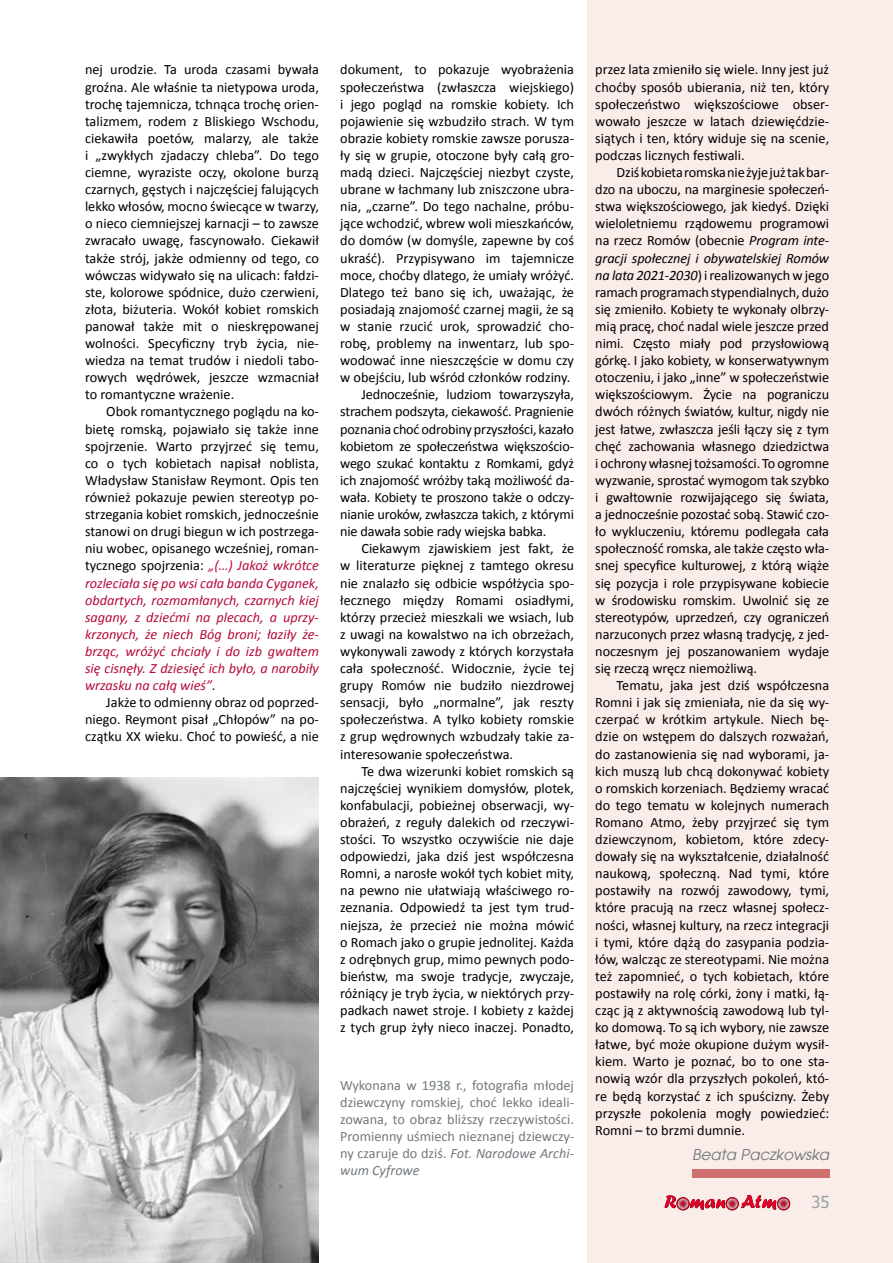
<style>
.page{position:relative;width:893px;height:1263px;background:#fff}
.page>*{position:absolute;margin:0;border:0;box-sizing:border-box;transform-origin:0 0}
.t1{font:16.5px "Tahoma";color:#99a1a6}
.t2{font:italic 15px "Avalon";color:#72787d}
.t3{font:14.25px/17.1px "Calibri";color:#000;text-align:justify}
.t4{font:14.25px/17.1px "Calibri";color:#72787d;text-align:justify}
.t5{font:14.25px "Calibri";letter-spacing:-.02em;color:#000}
.s1{font-style:italic;color:#b50b39}
.s2{font-style:italic}
</style>
<div class="page">
<div style="left:587px;top:0;width:306px;height:1263px;background:#faede9"></div>
<img style="left:0;top:777px;width:319px;height:486px">
<div style="left:692px;top:1169px;width:137px;height:9px;background:#cf706e"></div>
<svg style="left:664px;top:1195px;width:126px;height:15px"></svg>
<p class="t3" style="left:85px;top:60px;width:235px">nej urodzie. Ta uroda czasami bywała groźna. Ale właśnie ta nietypowa uroda, trochę tajemnicza, tchnąca trochę orien&shy;talizmem, rodem z Bliskiego Wschodu, ciekawiła poetów, malarzy, ale także i „zwykłych zjadaczy chleba”. Do tego ciemne, wyraziste oczy, okolone burzą czarnych, gęstych i najczęściej falujących lekko włosów, mocno świecące w twarzy, o nieco ciemniejszej karnacji – to zawsze zwracało uwagę, fascynowało. Ciekawił także strój, jakże odmienny od tego, co wówczas widywało się na ulicach: fałdzi&shy;ste, kolorowe spódnice, dużo czerwieni, złota, biżuteria. Wokół kobiet romskich panował także mit o nieskrępowanej wolności. Specyficzny tryb życia, nie&shy;wiedza na temat trudów i niedoli tabo&shy;rowych wędrówek, jeszcze wzmacniał to romantyczne wrażenie.</p>
<p class="t3" style="left:85px;top:402px;width:235px;text-indent:21px">Obok romantycznego poglądu na ko&shy;bietę romską, pojawiało się także inne spojrzenie. Warto przyjrzeć się temu, co o tych kobietach napisał noblista, Władysław Stanisław Reymont. Opis ten również pokazuje pewien stereotyp po&shy;strzegania kobiet romskich, jednocześnie stanowi on drugi biegun w ich postrzega&shy;niu wobec, opisanego wcześniej, roman&shy;tycznego spojrzenia: <span class="s1">„(…) Jakoż wkrótce rozleciała się po wsi cała banda Cyganek, obdartych, rozmamłanych, czarnych kiej sagany, z dziećmi na plecach, a uprzy&shy;krzonych, że niech Bóg broni; łaziły że&shy;brząc, wróżyć chciały i do izb gwałtem się cisnęły. Z dziesięć ich było, a narobiły wrzasku na całą wieś”</span>.</p>
<p class="t3" style="left:85px;top:693px;width:235px;text-indent:21px">Jakże to odmienny obraz od poprzed&shy;niego. Reymont pisał „Chłopów” na po&shy;czątku XX wieku. Choć to powieść, a nie</p>
<p class="t3" style="left:340px;top:60px;width:235px">dokument, to pokazuje wyobrażenia</p>
<p class="t3" style="left:340px;top:78px;width:235px">społeczeństwa (zwłaszcza wiejskiego)</p>
<p class="t3" style="left:340px;top:95px;width:235px">i jego pogląd na romskie kobiety. Ich</p>
<p class="t3" style="left:340px;top:112px;width:235px">pojawienie się wzbudziło strach. W tym</p>
<p class="t3" style="left:340px;top:129px;width:235px">obrazie kobiety romskie zawsze porusza-</p>
<p class="t3" style="left:340px;top:146px;width:235px">ły się w grupie, otoczone były całą gro-</p>
<p class="t3" style="left:340px;top:163px;width:235px">madą dzieci. Najczęściej niezbyt czyste,</p>
<p class="t3" style="left:340px;top:180px;width:235px">ubrane w łachmany lub zniszczone ubra-</p>
<p class="t3" style="left:340px;top:197px;width:235px">nia, „czarne”. Do tego nachalne, próbu-</p>
<p class="t3" style="left:340px;top:214px;width:235px">jące wchodzić, wbrew woli mieszkańców,</p>
<p class="t3" style="left:340px;top:231px;width:235px">do domów (w domyśle, zapewne by coś</p>
<p class="t3" style="left:340px;top:249px;width:235px">ukraść). Przypisywano im tajemnicze</p>
<p class="t3" style="left:340px;top:266px;width:235px">moce, choćby dlatego, że umiały wróżyć.</p>
<p class="t3" style="left:340px;top:283px;width:235px">Dlatego też bano się ich, uważając, że</p>
<p class="t3" style="left:340px;top:300px;width:235px">posiadają znajomość czarnej magii, że są</p>
<p class="t3" style="left:340px;top:317px;width:235px">w stanie rzucić urok, sprowadzić cho-</p>
<p class="t3" style="left:340px;top:334px;width:235px">robę, problemy na inwentarz, lub spo-</p>
<p class="t3" style="left:340px;top:351px;width:235px">wodować inne nieszczęście w domu czy</p>
<p class="t3" style="left:340px;top:368px;width:232px">w obejściu, lub wśród członków rodziny.</p>
<p class="t3" style="left:361px;top:385px;width:214px">Jednocześnie, ludziom towarzyszyła,</p>
<p class="t3" style="left:340px;top:402px;width:235px">strachem podszyta, ciekawość. Pragnienie</p>
<p class="t3" style="left:340px;top:420px;width:235px">poznania choć odrobiny przyszłości, kazało</p>
<p class="t3" style="left:340px;top:437px;width:235px">kobietom ze społeczeństwa większościo-</p>
<p class="t5" style="left:340px;top:454px;width:235px">wego szukać kontaktu z Romkami, gdyż</p>
<p class="t3" style="left:340px;top:471px;width:235px">ich znajomość wróżby taką możliwość da-</p>
<p class="t3" style="left:340px;top:488px;width:235px">wała. Kobiety te proszono także o odczy-</p>
<p class="t3" style="left:340px;top:505px;width:235px">nianie uroków, zwłaszcza takich, z którymi</p>
<p class="t3" style="left:340px;top:522px;width:208px">nie dawała sobie rady wiejska babka.</p>
<p class="t3" style="left:361px;top:539px;width:214px">Ciekawym zjawiskiem jest fakt, że</p>
<p class="t3" style="left:340px;top:556px;width:235px">w literaturze pięknej z tamtego okresu</p>
<p class="t3" style="left:340px;top:573px;width:235px">nie znalazło się odbicie współżycia spo-</p>
<p class="t3" style="left:340px;top:591px;width:235px">łecznego między Romami osiadłymi,</p>
<p class="t3" style="left:340px;top:608px;width:235px">którzy przecież mieszkali we wsiach, lub</p>
<p class="t3" style="left:340px;top:625px;width:235px">z uwagi na kowalstwo na ich obrzeżach,</p>
<p class="t3" style="left:340px;top:642px;width:235px">wykonywali zawody z których korzystała</p>
<p class="t3" style="left:340px;top:659px;width:235px">cała społeczność. Widocznie, życie tej</p>
<p class="t3" style="left:340px;top:676px;width:235px">grupy Romów nie budziło niezdrowej</p>
<p class="t3" style="left:340px;top:693px;width:235px">sensacji, było „normalne”, jak reszty</p>
<p class="t3" style="left:340px;top:710px;width:235px">społeczeństwa. A tylko kobiety romskie</p>
<p class="t3" style="left:340px;top:727px;width:235px">z grup wędrownych wzbudzały takie za-</p>
<p class="t3" style="left:340px;top:744px;width:174px">interesowanie społeczeństwa.</p>
<p class="t3" style="left:361px;top:762px;width:214px">Te dwa wizerunki kobiet romskich są</p>
<p class="t3" style="left:340px;top:779px;width:235px">najczęściej wynikiem domysłów, plotek,</p>
<p class="t3" style="left:340px;top:796px;width:235px">konfabulacji, pobieżnej obserwacji, wy-</p>
<p class="t3" style="left:340px;top:813px;width:235px">obrażeń, z reguły dalekich od rzeczywi-</p>
<p class="t3" style="left:340px;top:830px;width:235px">stości. To wszystko oczywiście nie daje</p>
<p class="t3" style="left:340px;top:847px;width:235px">odpowiedzi, jaka dziś jest współczesna</p>
<p class="t3" style="left:340px;top:864px;width:235px">Romni, a narosłe wokół tych kobiet mity,</p>
<p class="t3" style="left:340px;top:881px;width:235px">na pewno nie ułatwiają właściwego ro-</p>
<p class="t3" style="left:340px;top:898px;width:235px">zeznania. Odpowiedź ta jest tym trud-</p>
<p class="t3" style="left:340px;top:915px;width:235px">niejsza, że przecież nie można mówić</p>
<p class="t3" style="left:340px;top:933px;width:235px">o Romach jako o grupie jednolitej. Każda</p>
<p class="t3" style="left:340px;top:950px;width:235px">z odrębnych grup, mimo pewnych podo-</p>
<p class="t3" style="left:340px;top:967px;width:235px">bieństw, ma swoje tradycje, zwyczaje,</p>
<p class="t3" style="left:340px;top:984px;width:235px">różniący je tryb życia, w niektórych przy-</p>
<p class="t3" style="left:340px;top:1001px;width:235px">padkach nawet stroje. I kobiety z każdej</p>
<p class="t3" style="left:340px;top:1018px;width:235px">z tych grup żyły nieco inaczej. Ponadto,</p>
<p class="t4" style="left:340px;top:1076px;width:235px">Wykonana w 1938 r., fotografia młodej dziewczyny romskiej, choć lekko ideali&shy;zowana, to obraz bliższy rzeczywistości.<br>Promienny uśmiech nieznanej dziewczy&shy;ny czaruje do dziś. <span class="s2">Fot. Narodowe Archi&shy;wum Cyfrowe</span></p>
<p class="t3" style="left:595px;top:60px;width:235px">przez lata zmieniło się wiele. Inny jest już choćby sposób ubierania, niż ten, który społeczeństwo większościowe obser&shy;wowało jeszcze w latach dziewięćdzie&shy;siątych i ten, który widuje się na scenie, podczas licznych festiwali.</p>
<p class="t3" style="left:595px;top:163px;width:235px;text-indent:21px">Dziś kobieta romska nie żyje już tak bar&shy;dzo na uboczu, na marginesie społeczeń&shy;stwa większościowego, jak kiedyś. Dzięki wieloletniemu rządowemu programowi na rzecz Romów (obecnie <span class="s2">Program inte&shy;gracji społecznej i obywatelskiej Romów na lata 2021-2030</span>) i realizowanych w jego ramach programach stypendialnych, dużo się zmieniło. Kobiety te wykonały olbrzy&shy;mią pracę, choć nadal wiele jeszcze przed nimi. Często miały pod przysłowiową górkę. I jako kobiety, w konserwatywnym otoczeniu, i jako „inne” w społeczeństwie większościowym. Życie na pograniczu dwóch różnych światów, kultur, nigdy nie jest łatwe, zwłaszcza jeśli łączy się z tym chęć zachowania własnego dziedzictwa i ochrony własnej tożsamości. To ogromne wyzwanie, sprostać wymogom tak szybko i gwałtownie rozwijającego się świata, a jednocześnie pozostać sobą. Stawić czo&shy;ło wykluczeniu, któremu podlegała cała społeczność romska, ale także często wła&shy;snej specyfice kulturowej, z którą wiąże się pozycja i role przypisywane kobiecie w środowisku romskim. Uwolnić się ze stereotypów, uprzedzeń, czy ograniczeń narzuconych przez własną tradycję, z jed&shy;noczesnym jej poszanowaniem wydaje się rzeczą wręcz niemożliwą.</p>
<p class="t3" style="left:595px;top:676px;width:235px;text-indent:21px">Tematu, jaka jest dziś współczesna Romni i jak się zmieniała, nie da się wy&shy;czerpać w krótkim artykule. Niech bę&shy;dzie on wstępem do dalszych rozważań, do zastanowienia się nad wyborami, ja&shy;kich muszą lub chcą dokonywać kobiety o romskich korzeniach. Będziemy wracać do tego tematu w kolejnych numerach Romano Atmo, żeby przyjrzeć się tym dziewczynom, kobietom, które zdecy&shy;dowały się na wykształcenie, działalność naukową, społeczną. Nad tymi, które postawiły na rozwój zawodowy, tymi, które pracują na rzecz własnej społecz&shy;ności, własnej kultury, na rzecz integracji i tymi, które dążą do zasypania podzia&shy;łów, walcząc ze stereotypami. Nie można też zapomnieć, o tych kobietach, które postawiły na rolę córki, żony i matki, łą&shy;cząc ją z aktywnością zawodową lub tyl&shy;ko domową. To są ich wybory, nie zawsze łatwe, być może okupione dużym wysił&shy;kiem. Warto je poznać, bo to one sta&shy;nowią wzór dla przyszłych pokoleń, któ&shy;re będą korzystać z ich spuścizny. Żeby przyszłe pokolenia mogły powiedzieć:<br>Romni – to brzmi dumnie.</p>
<p class="t2" style="left:692px;top:1146px;width:139px">Beata Paczkowska</p>
<p class="t1" style="left:811px;top:1190px;width:10px">35</p>
</div>
